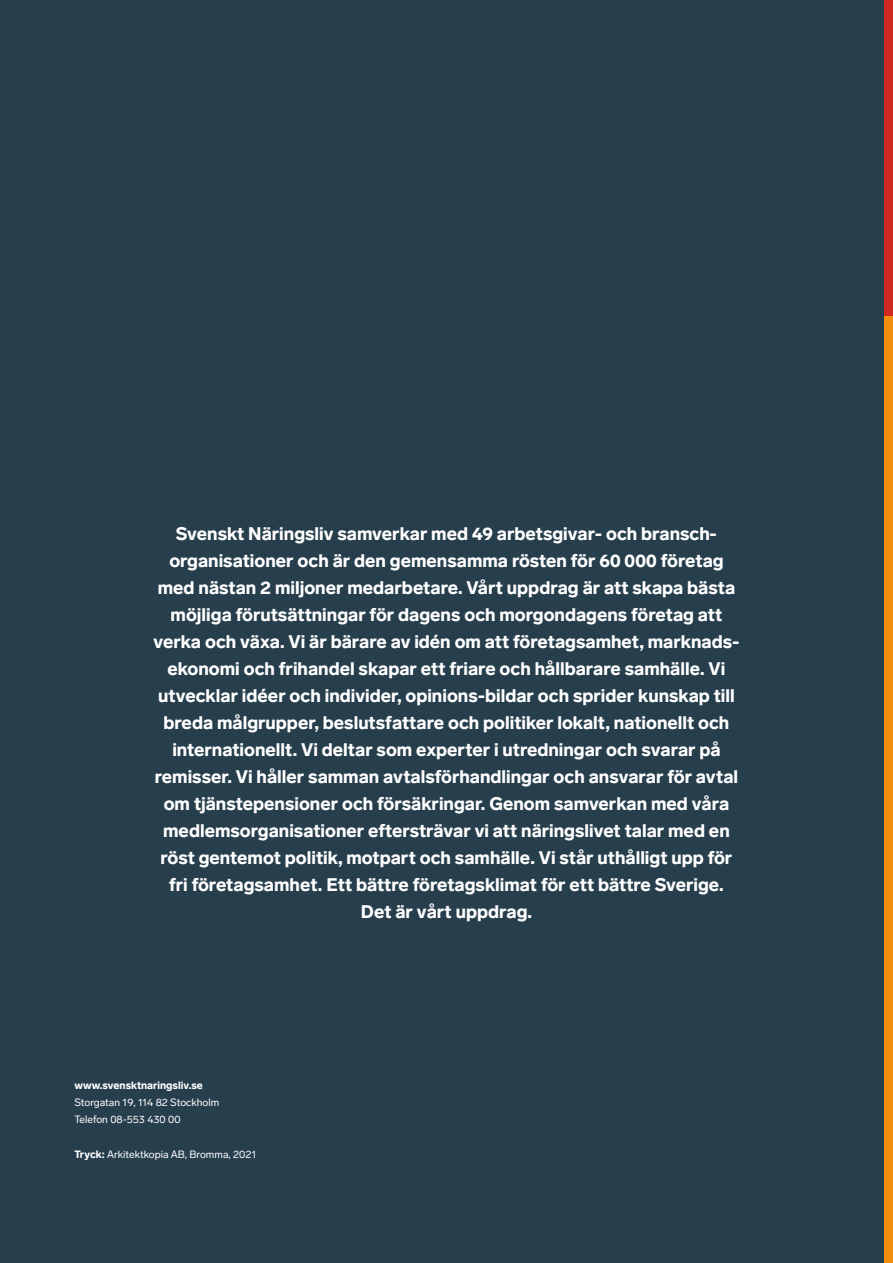
<style>
.page{position:relative;width:893px;height:1263px;background:#273e4d}
.page>*{position:absolute;margin:0;border:0;box-sizing:border-box;transform-origin:0 0}
.t1{font:900 18px/27px "Lab Grotesque";color:#fff;text-align:center}
.t2{font:10.5px/17.2px "Lab Grotesque";color:#fff}
.t3{font:900 10.5px "Lab Grotesque";color:#fff}
.s1{font-weight:900}
</style>
<div class="page">
<div style="left:884px;top:0;width:9px;height:1263px;background:#f28e0f"></div>
<div style="left:884px;top:0;width:9px;height:316px;background:#ce2a21"></div>
<p class="t1" style="left:153px;top:520px;width:588px">Svenskt Näringsliv samverkar med 49 arbetsgivar- och bransch&shy;organisationer och är den gemensamma rösten för 60 000 företag med nästan 2 miljoner medarbetare. Vårt uppdrag är att skapa bästa möjliga förutsättningar för dagens och morgondagens företag att verka och växa. Vi är bärare av idén om att företagsamhet, marknads&shy;ekonomi och frihandel skapar ett friare och hållbarare samhälle. Vi utvecklar idéer och individer, opinions-bildar och sprider kunskap till breda målgrupper, beslutsfattare och politiker lokalt, nationellt och internationellt. Vi deltar som experter i utredningar och svarar på remisser. Vi håller samman avtalsförhandlingar och ansvarar för avtal om tjänstepensioner och försäkringar. Genom samverkan med våra medlemsorganisationer eftersträvar vi att näringslivet talar med en röst gentemot politik, motpart och samhälle. Vi står uthålligt upp för fri företagsamhet. Ett bättre företagsklimat för ett bättre Sverige.<br>Det är vårt uppdrag.</p>
<p class="t3" style="left:74px;top:1079px;width:130px">www.svensktnaringsliv.se</p>
<p class="t2" style="left:74px;top:1094px;width:146px">Storgatan 19, 114 82 Stockholm<br>Telefon 08-553 430 00</p>
<p class="t2" style="left:74px;top:1145px;width:184px"><span class="s1">Tryck:</span> Arkitektkopia AB, Bromma, 2021</p>
</div>
